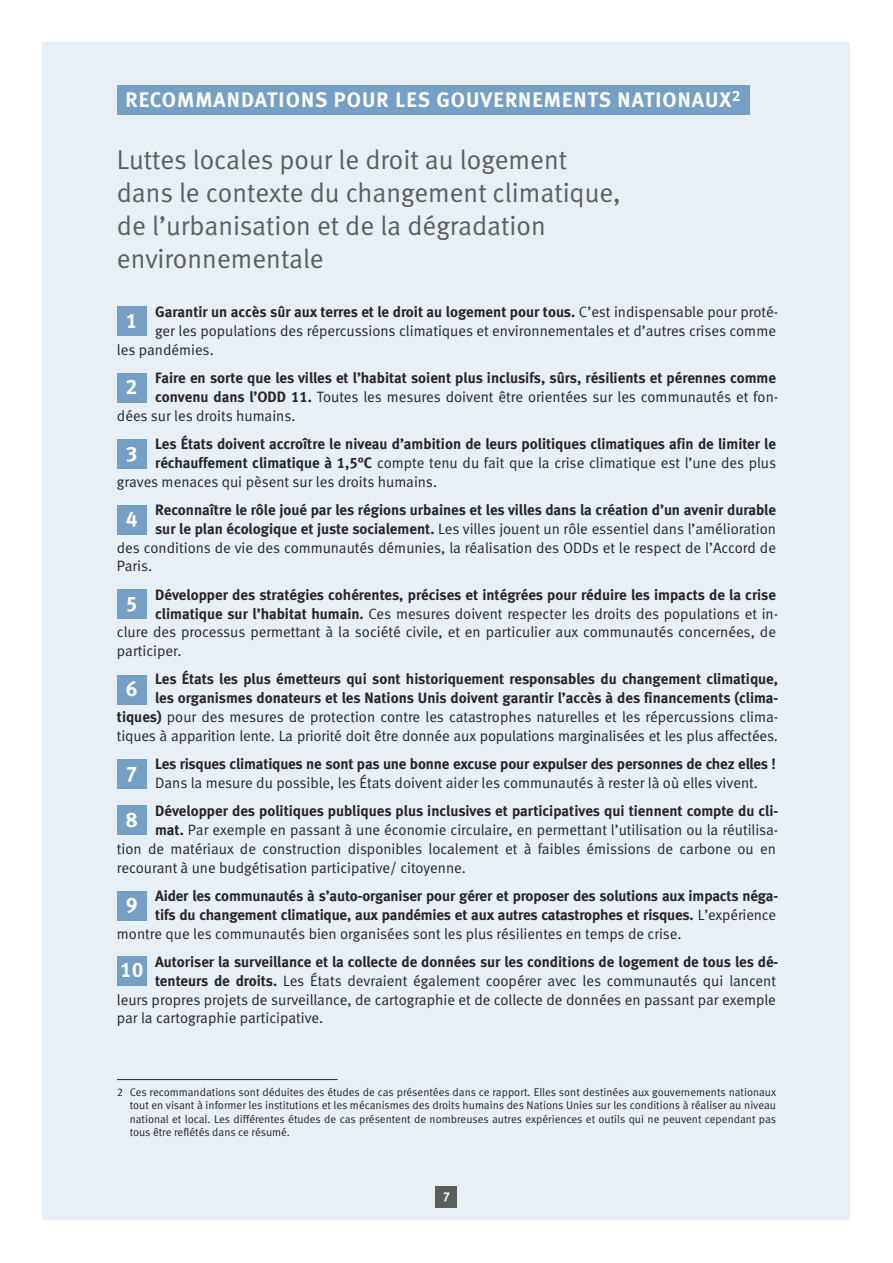
<style>
.page{position:relative;width:893px;height:1263px;background:#fff}
.page>*{position:absolute;margin:0;border:0;box-sizing:border-box;transform-origin:0 0}
.t1{font:27px/33px "Meta Normal LF";color:#5b5f5c}
.t2{font:21px/45.8px "Meta Bold LF";letter-spacing:.05em;color:#fff}
.t3{font:15px/18.8px "Meta Normal LF";color:#272526}
.t4{font:15px/18.8px "Meta Bold LF";letter-spacing:-.005em;color:#272526}
.t5{font:12.75px "Meta Plus Bold Caps";color:#fff}
.t6{font:11.25px/13.5px "Meta Normal LF";color:#272526;text-align:justify}
.s1{font-family:"Meta Normal LF"}
.s2{font-family:"Meta Bold LF"}
</style>
<div class="page">
<div style="left:43px;top:43px;width:807px;height:1177px;background:#e8eff5"></div>
<div style="left:117px;top:85px;width:632px;height:30px;background:#759fc5"></div>
<hr style="left:117px;top:1079px;width:221px;height:1px;background:#272526">
<div style="left:117px;top:307px;width:30px;height:29px;background:#759fc5"></div>
<div style="left:117px;top:373px;width:30px;height:29px;background:#759fc5"></div>
<div style="left:117px;top:439px;width:30px;height:30px;background:#759fc5"></div>
<div style="left:117px;top:505px;width:30px;height:30px;background:#759fc5"></div>
<div style="left:117px;top:589px;width:30px;height:30px;background:#759fc5"></div>
<div style="left:117px;top:675px;width:30px;height:29px;background:#759fc5"></div>
<div style="left:117px;top:759px;width:30px;height:30px;background:#759fc5"></div>
<div style="left:117px;top:805px;width:30px;height:30px;background:#759fc5"></div>
<div style="left:117px;top:891px;width:30px;height:30px;background:#759fc5"></div>
<div style="left:117px;top:956px;width:30px;height:29px;background:#759fc5"></div>
<div style="left:436px;top:1186px;width:21px;height:22px;background:#5b5f5c"></div>
<h2 class="t2" style="left:125px;top:79px;width:617px">RECOMMANDATIONS POUR LES GOUVERNEMENTS NATIONAUX<sup>2</sup></h2>
<h1 class="t1" style="left:117px;top:145px;width:505px">Luttes locales pour le droit au logement dans le contexte du changement climatique, de l’urbanisation et de la dégradation environnementale</h1>
<p class="t4" style="left:155px;top:304px;width:624px">Garantir un accès sûr aux terres et le droit au logement pour tous. <span class="s1">C’est indispensable pour proté-</span></p>
<p class="t3" style="left:117px;top:323px;width:661px;text-indent:38px">ger les populations des répercussions climatiques et environnementales et d’autres crises comme les pandémies.</p>
<p class="t4" style="left:155px;top:370px;width:622px">Faire en sorte que les villes et l’habitat soient plus inclusifs, sûrs, résilients et pérennes comme</p>
<p class="t3" style="left:117px;top:389px;width:663px;text-indent:38px"><span class="s2">convenu dans l’ODD 11.</span> Toutes les mesures doivent être orientées sur les communautés et fon&shy;dées sur les droits humains.</p>
<p class="t4" style="left:155px;top:436px;width:622px">Les États doivent accroître le niveau d’ambition de leurs politiques climatiques afin de limiter le</p>
<p class="t3" style="left:117px;top:455px;width:661px;text-indent:38px"><span class="s2">réchauffement climatique à 1,5°C</span> compte tenu du fait que la crise climatique est l’une des plus graves menaces qui pèsent sur les droits humains.</p>
<p class="t4" style="left:155px;top:502px;width:622px">Reconnaître le rôle joué par les régions urbaines et les villes dans la création d’un avenir durable</p>
<p class="t3" style="left:117px;top:521px;width:661px;text-align:justify;text-indent:38px"><span class="s2">sur le plan écologique et juste socialement.</span> Les villes jouent un rôle essentiel dans l’amélioration des conditions de vie des communautés démunies, la réalisation des ODDs et le respect de l’Accord de Paris.</p>
<p class="t4" style="left:155px;top:586px;width:622px">Développer des stratégies cohérentes, précises et intégrées pour réduire les impacts de la crise</p>
<p class="t3" style="left:117px;top:605px;width:663px;text-indent:38px"><span class="s2">climatique sur l’habitat humain.</span> Ces mesures doivent respecter les droits des populations et in&shy;clure des processus permettant à la société civile, et en particulier aux communautés concernées, de participer.</p>
<p class="t4" style="left:155px;top:671px;width:625px">Les États les plus émetteurs qui sont historiquement responsables du changement climatique, les organismes donateurs et les Nations Unis doivent garantir l’accès à des financements (clima-</p>
<p class="t3" style="left:117px;top:709px;width:663px"><span class="s2">tiques)</span> pour des mesures de protection contre les catastrophes naturelles et les répercussions clima&shy;tiques à apparition lente. La priorité doit être donnée aux populations marginalisées et les plus affectées.</p>
<p class="t4" style="left:155px;top:756px;width:622px">Les risques climatiques ne sont pas une bonne excuse pour expulser des personnes de chez elles !</p>
<p class="t3" style="left:155px;top:775px;width:604px">Dans la mesure du possible, les États doivent aider les communautés à rester là où elles vivent.</p>
<p class="t4" style="left:155px;top:803px;width:625px">Développer des politiques publiques plus inclusives et participatives qui tiennent compte du cli-</p>
<p class="t3" style="left:117px;top:822px;width:663px;text-indent:38px"><span class="s2">mat.</span> Par exemple en passant à une économie circulaire, en permettant l’utilisation ou la réutilisa&shy;tion de matériaux de construction disponibles localement et à faibles émissions de carbone ou en recourant à une budgétisation participative/ citoyenne.</p>
<p class="t4" style="left:155px;top:888px;width:625px">Aider les communautés à s’auto-organiser pour gérer et proposer des solutions aux impacts néga&shy;tifs du changement climatique, aux pandémies et aux autres catastrophes et risques. <span class="s1">L’expérience</span></p>
<p class="t3" style="left:117px;top:925px;width:566px">montre que les communautés bien organisées sont les plus résilientes en temps de crise.</p>
<p class="t4" style="left:155px;top:954px;width:625px">Autoriser la surveillance et la collecte de données sur les conditions de logement de tous les dé-</p>
<p class="t3" style="left:117px;top:972px;width:661px;text-align:justify;text-indent:38px"><span class="s2">tenteurs de droits.</span> Les États devraient également coopérer avec les communautés qui lancent leurs propres projets de surveillance, de cartographie et de collecte de données en passant par exemple par la cartographie participative.</p>
<h2 class="t2" style="left:126px;top:300px;width:13px">1</h2>
<h2 class="t2" style="left:126px;top:366px;width:13px">2</h2>
<h2 class="t2" style="left:126px;top:432px;width:13px">3</h2>
<h2 class="t2" style="left:126px;top:498px;width:13px">4</h2>
<h2 class="t2" style="left:126px;top:583px;width:13px">5</h2>
<h2 class="t2" style="left:126px;top:668px;width:13px">6</h2>
<h2 class="t2" style="left:126px;top:753px;width:13px">7<br>8</h2>
<h2 class="t2" style="left:126px;top:884px;width:13px">9</h2>
<h2 class="t2" style="left:120px;top:949px;width:25px">10</h2>
<p class="t6" style="left:130px;top:1086px;width:648px;text-indent:-13px">2 Ces recommandations sont déduites des études de cas présentées dans ce rapport. Elles sont destinées aux gouvernements nationaux tout en visant à informer les institutions et les mécanismes des droits humains des Nations Unies sur les conditions à réaliser au niveau national et local. Les différentes études de cas présentent de nombreuses autres expériences et outils qui ne peuvent cependant pas tous être reflétés dans ce résumé.</p>
<p class="t5" style="left:443px;top:1189px;width:8px">7</p>
</div>
